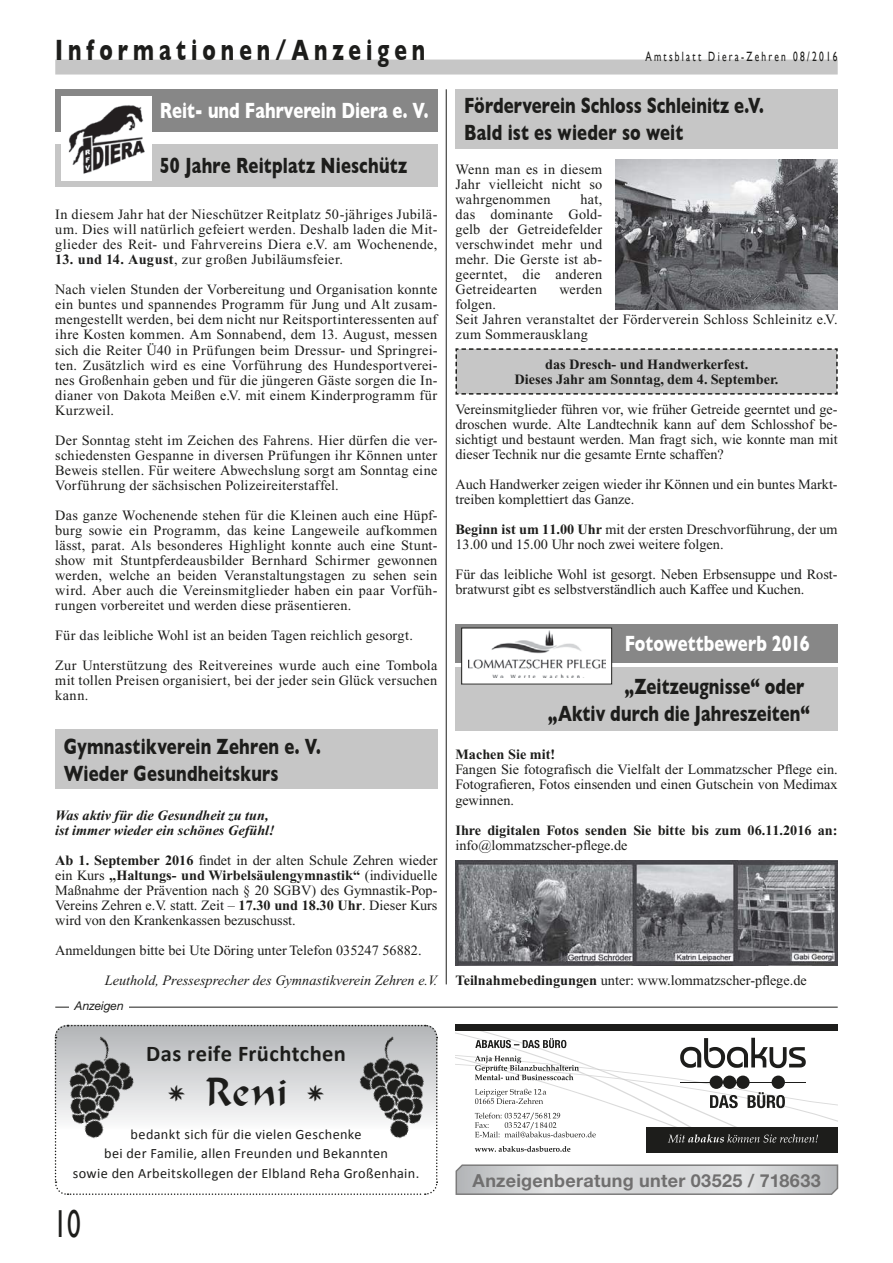
<style>
.page{position:relative;width:893px;height:1263px;background:#fff}
.page>*{position:absolute;margin:0;border:0;box-sizing:border-box;transform-origin:0 0}
.t1{font:39px "Gill Sans";color:#1d1d1b;scale:.7 1}
.t2{font:700 30px "Gill Sans";letter-spacing:.24em;color:#1d1d1b;scale:.7 1}
.t3{font:30px "Beanie Plain";color:#1d1d1b}
.t4{font:700 22.5px/27px "Gill Sans";letter-spacing:.005em;color:#1d1d1b;scale:.74 1}
.t5{font:700 22.5px "Gill Sans";color:#fff;scale:.74 1}
.t6{font:700 22.5px "Calibri";letter-spacing:.02em;color:#1d1d1b}
.t7{font:700 18px "Helvetica Neue";letter-spacing:.015em;color:#706f6f}
.t8{font:14.25px/15px "Times New Roman";letter-spacing:.005em;color:#1d1d1b;text-align:justify}
.t9{font:700 14.25px/15px "Times New Roman";color:#1d1d1b;text-align:center}
.t10{font:14.25px/19.5px "Calibri";letter-spacing:.025em;color:#1d1d1b;text-align:center}
.t11{font:italic 700 14.25px/15px "Times New Roman";color:#1d1d1b}
.t12{font:italic 14.25px "Times New Roman";color:#1d1d1b}
.t13{font:13.5px "Gill Sans";letter-spacing:.24em;color:#1d1d1b;scale:.7 1}
.t14{font:italic 12px "Helvetica Neue";color:#1d1d1b}
.s1{font-weight:700}
</style>
<div class="page">
<div style="left:55px;top:60px;width:783px;height:15px;background:#c6c6c6"></div>
<svg style="left:455px;top:348px;width:383px;height:47px;background:#c0c0c0"></svg>
<svg style="left:455px;top:1025px;width:383px;height:128px"></svg>
<hr style="left:55px;top:1007px;width:783px;height:1px;background:#1d1d1b">
<div style="left:69px;top:999px;width:60px;height:12px;background:#fff"></div>
<div style="left:455px;top:89px;width:383px;height:60px;background:#c6c6c6"></div>
<div style="left:455px;top:624px;width:383px;height:39px;background:#878787"></div>
<div style="left:455px;top:667px;width:383px;height:64px;background:#c6c6c6"></div>
<div style="left:55px;top:730px;width:382px;height:59px;background:#c6c6c6"></div>
<div style="left:55px;top:144px;width:382px;height:43px;background:#c6c6c6"></div>
<div style="left:55px;top:89px;width:382px;height:43px;background:#878787"></div>
<img style="left:61px;top:97px;width:90px;height:83px">
<hr style="left:446px;top:89px;width:1px;height:895px;background:#1d1d1b">
<svg style="left:55px;top:1025px;width:383px;height:170px"></svg>
<svg style="left:455px;top:1164px;width:384px;height:31px;background:#cacbcc"></svg>
<div style="left:462px;top:628px;width:150px;height:56px;background:#fff"></div>
<img style="left:468px;top:630px;width:137px;height:48px">
<img style="left:455px;top:860px;width:383px;height:105px">
<img style="left:615px;top:159px;width:223px;height:150px">
<h2 class="t2" style="left:55px;top:32px;width:530px">Informationen/Anzeigen</h2>
<h3 class="t5" style="left:160px;top:98px;width:364px">Reit- und Fahrverein Diera e. V.</h3>
<h3 class="t4" style="left:160px;top:152px;width:336px">50 Jahre Reitplatz N ieschütz</h3>
<p class="t8" style="left:55px;top:207px;width:384px">In diesem Jahr hat der Nieschützer Reitplatz 50-jähriges Jubilä&shy;um. Dies will natürlich gefeiert werden. Deshalb laden die Mit&shy;glieder des Reit- und Fahrvereins Diera e.V. am Wochenende,</p>
<p class="t8" style="left:55px;top:245px;width:384px;line-height:30px"><span class="s1">13. und 14. August</span>, zur großen Jubiläumsfeier.<br>Nach vielen Stunden der Vorbereitung und Organisation konnte</p>
<p class="t8" style="left:55px;top:297px;width:384px">ein buntes und spannendes Programm für Jung und Alt zusam&shy;mengestellt werden, bei dem nicht nur Reitsportinteressenten auf ihre Kosten kommen. Am Sonnabend, dem 13. August, messen sich die Reiter Ü40 in Prüfungen beim Dressur- und Springrei&shy;ten. Zusätzlich wird es eine Vorführung des Hundesportverei&shy;nes Großenhain geben und für die jüngeren Gäste sorgen die In&shy;dianer von Dakota Meißen e.V. mit einem Kinderprogramm für Kurzweil.</p>
<p class="t8" style="left:55px;top:432px;width:384px">Der Sonntag steht im Zeichen des Fahrens. Hier dürfen die ver&shy;schiedensten Gespanne in diversen Prüfungen ihr Können unter Beweis stellen. Für weitere Abwechslung sorgt am Sonntag eine Vorführung der sächsischen Polizeireiterstaffel.</p>
<p class="t8" style="left:55px;top:507px;width:384px">Das ganze Wochenende stehen für die Kleinen auch eine Hüpf&shy;burg sowie ein Programm, das keine Langeweile aufkommen lässt, parat. Als besonderes Highlight konnte auch eine Stunt&shy;show mit Stuntpferdeausbilder Bernhard Schirmer gewonnen werden, welche an beiden Veranstaltungstagen zu sehen sein wird. Aber auch die Vereinsmitglieder haben ein paar Vorfüh&shy;rungen vorbereitet und werden diese präsentieren.</p>
<p class="t8" style="left:55px;top:620px;width:384px;line-height:30px">Für das leibliche Wohl ist an beiden Tagen reichlich gesorgt.<br>Zur Unterstützung des Reitvereines wurde auch eine Tombola</p>
<p class="t8" style="left:55px;top:672px;width:384px">mit tollen Preisen organisiert, bei der jeder sein Glück versuchen kann.</p>
<h3 class="t4" style="left:64px;top:732px;width:349px">Gymnastikverein Zehren e. V.<br>Wieder Gesundheitskurs</h3>
<p class="t11" style="left:55px;top:807px;width:221px">Was aktiv für die Gesundheit zu tun, ist immer wieder ein schönes Gefühl!</p>
<p class="t8" style="left:55px;top:852px;width:384px"><span class="s1">Ab 1. September 2016</span> findet in der alten Schule Zehren wieder ein Kurs <span class="s1">„Haltungs- und Wirbelsäulengymnastik“</span> (individuelle Maßnahme der Prävention nach § 20 SGBV) des Gymnastik-Pop-Vereins Zehren e.V. statt. Zeit – <span class="s1">17.30 und 18.30 Uhr</span>. Dieser Kurs wird von den Krankenkassen bezuschusst.</p>
<p class="t8" style="left:55px;top:942px;width:368px">Anmeldungen bitte bei Ute Döring unter Telefon 035247 56882.</p>
<p class="t12" style="left:105px;top:972px;width:334px">Leuthold, Pressesprecher des Gymnastikverein Zehren e.V.</p>
<p class="t14" style="left:75px;top:998px;width:51px">Anzeigen</p>
<h3 class="t6" style="left:146px;top:1039px;width:201px">Das reife Früchtchen</h3>
<h2 class="t3" style="left:167px;top:1069px;width:159px">* Reni *</h2>
<p class="t10" style="left:73px;top:1123px;width:348px">bedankt sich für die vielen Geschenke<br>bei der Familie, allen Freunden und Bekannten<br>sowie den Arbeitskollegen der Elbland Reha Großenhain.</p>
<h1 class="t1" style="left:53px;top:1201px;width:41px">10</h1>
<p class="t13" style="left:645px;top:49px;width:276px">Amtsblatt Diera-Zehren 08/2016</p>
<h3 class="t4" style="left:464px;top:92px;width:407px">Förderverein Schloss Schleinitz e.V.<br>Bald ist es wieder so weit</h3>
<p class="t8" style="left:455px;top:162px;width:148px">Wenn man es in diesem Jahr vielleicht nicht so wahrgenommen</p>
<p class="t8" style="left:455px;top:192px;width:148px;text-indent:125px">hat, das dominante Gold&shy;gelb der Getreidefelder verschwindet mehr und mehr. Die Gerste ist ab&shy;geerntet, die anderen Getreidearten</p>
<p class="t8" style="left:559px;top:282px;width:44px">werden</p>
<p class="t8" style="left:455px;top:297px;width:384px;text-align:left">folgen.<br>Seit Jahren veranstaltet der Förderverein Schloss Schleinitz e.V. zum Sommerausklang</p>
<p class="t9" style="left:515px;top:357px;width:265px">das Dresch- und Handwerkerfest.<br>Dieses Jahr am Sonntag, dem 4. September.</p>
<p class="t8" style="left:455px;top:402px;width:384px">Vereinsmitglieder führen vor, wie früher Getreide geerntet und ge&shy;droschen wurde. Alte Landtechnik kann auf dem Schlosshof be&shy;sichtigt und bestaunt werden. Man fragt sich, wie konnte man mit dieser Technik nur die gesamte Ernte schaffen?</p>
<p class="t8" style="left:455px;top:477px;width:384px">Auch Handwerker zeigen wieder ihr Können und ein buntes Markt&shy;treiben komplettiert das Ganze.</p>
<p class="t8" style="left:455px;top:522px;width:384px"><span class="s1">Beginn ist um 11.00 Uhr</span> mit der ersten Dreschvorführung, der um<br>13.00 und 15.00 Uhr noch zwei weitere folgen.</p>
<p class="t8" style="left:455px;top:567px;width:384px">Für das leibliche Wohl ist gesorgt. Neben Erbsensuppe und Rost&shy;bratwurst gibt es selbstverständlich auch Kaffee und Kuchen.</p>
<h3 class="t5" style="left:625px;top:630px;width:252px">Fotowettbewerb 2016</h3>
<h3 class="t4" style="left:548px;top:672px;width:355px;text-align:right">„Zeitzeugnisse“ oder<br>„Aktiv durch die Jahreszeiten“</h3>
<p class="t9" style="left:455px;top:747px;width:101px">Machen Sie mit!</p>
<p class="t8" style="left:455px;top:762px;width:384px">Fangen Sie fotografisch die Vielfalt der Lommatzscher Pflege ein.<br>Fotografieren, Fotos einsenden und einen Gutschein von Medimax gewinnen.</p>
<p class="t9" style="left:455px;top:822px;width:384px">Ihre digitalen Fotos senden Sie bitte bis zum 06.11.2016 an:</p>
<p class="t8" style="left:455px;top:837px;width:174px">info@lommatzscher-pflege.de</p>
<p class="t8" style="left:455px;top:972px;width:353px"><span class="s1">Teilnahmebedingungen</span> unter: www.lommatzscher-pflege.de</p>
<p class="t7" style="left:473px;top:1169px;width:350px">Anzeigenberatung unter 03525 / 718633</p>
</div>
